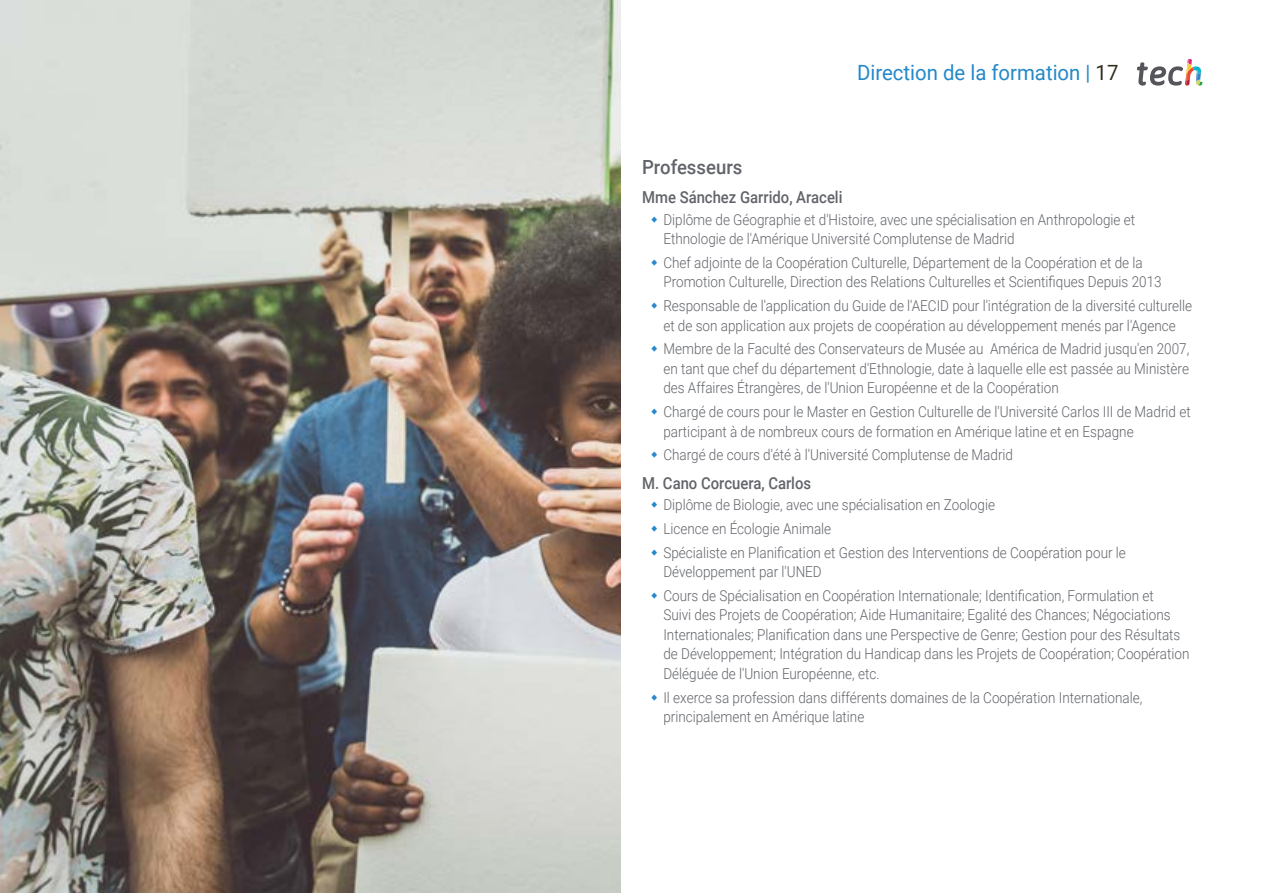
<style>
.page{position:relative;width:1263px;height:893px;background:#fff}
.page>*{position:absolute;margin:0;border:0;box-sizing:border-box;transform-origin:0 0}
.t1{font:21px "Roboto";color:#2488c9}
.t2{font:500 19.5px "Roboto";color:#61646a;scale:.95 1}
.t3{font:500 16.5px "Roboto";color:#61646a;scale:.9 1}
.t4{font:300 15px/19.5px "Roboto";color:#61646a;scale:.9 1}
.s1{color:#312e20}
</style>
<div class="page">
<img style="left:0;top:0;width:621px;height:893px">
<svg style="left:1137px;top:59px;width:65px;height:27px"></svg>
<h1 class="t1" style="left:857px;top:57px;width:263px">Direction de la formation | <span class="s1">17</span></h1>
<h2 class="t2" style="left:642px;top:153px;width:107px">Professeurs</h2>
<p class="t3" style="left:642px;top:186px;width:224px">Mme Sánchez Garrido, Araceli</p>
<p class="t4" style="left:663px;top:209px;width:526px">Diplôme de Géographie et d'Histoire, avec une spécialisation en Anthropologie et<br>Ethnologie de l'Amérique Université Complutense de Madrid</p>
<p class="t4" style="left:663px;top:252px;width:555px">Chef adjointe de la Coopération Culturelle, Département de la Coopération et de la<br>Promotion Culturelle, Direction des Relations Culturelles et Scientifiques Depuis 2013</p>
<p class="t4" style="left:663px;top:296px;width:589px">Responsable de l'application du Guide de l'AECID pour l'intégration de la diversité culturelle et de son application aux projets de coopération au développement menés par l'Agence</p>
<p class="t4" style="left:663px;top:339px;width:586px;text-align:justify">Membre de la Faculté des Conservateurs de Musée au América de Madrid jusqu'en 2007, en tant que chef du département d'Ethnologie, date à laquelle elle est passée au Ministère des Affaires Étrangères, de l'Union Européenne et de la Coopération</p>
<p class="t4" style="left:663px;top:402px;width:587px">Chargé de cours pour le Master en Gestion Culturelle de l'Université Carlos III de Madrid et participant à de nombreux cours de formation en Amérique latine et en Espagne</p>
<p class="t4" style="left:663px;top:445px;width:390px">Chargé de cours d'été à l'Université Complutense de Madrid</p>
<p class="t3" style="left:642px;top:471px;width:189px">M. Cano Corcuera, Carlos</p>
<p class="t4" style="left:663px;top:492px;width:515px;line-height:23.7px">Diplôme de Biologie, avec une spécialisation en Zoologie<br>Licence en Écologie Animale<br>Spécialiste en Planification et Gestion des Interventions de Coopération pour le</p>
<p class="t4" style="left:663px;top:559px;width:546px;line-height:23.7px">Développement par l'UNED<br>Cours de Spécialisation en Coopération Internationale; Identification, Formulation et</p>
<p class="t4" style="left:663px;top:605px;width:586px">Suivi des Projets de Coopération; Aide Humanitaire; Egalité des Chances; Négociations Internationales; Planification dans une Perspective de Genre; Gestion pour des Résultats de Développement; Intégration du Handicap dans les Projets de Coopération; Coopération Déléguée de l'Union Européenne, etc.</p>
<p class="t4" style="left:663px;top:687px;width:534px">Il exerce sa profession dans différents domaines de la Coopération Internationale, principalement en Amérique latine</p>
</div>
